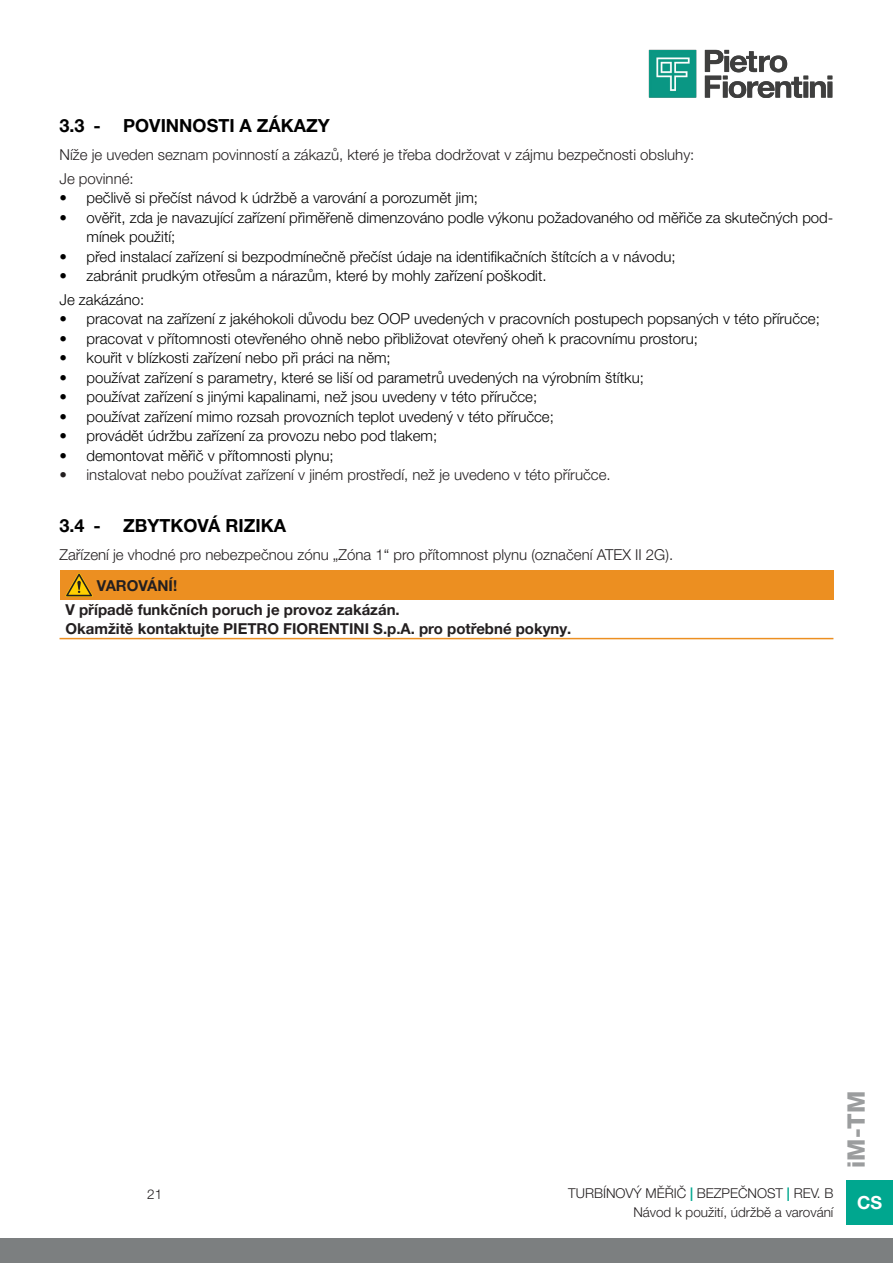
<style>
.page{position:relative;width:893px;height:1263px;background:#fff}
.page>*{position:absolute;margin:0;border:0;box-sizing:border-box;transform-origin:0 0}
.t1{font:800 24px "Helvetica Neue LT Pro";color:#9b9d9e}
.t2{font:700 18px "Helvetica Neue LT Pro";color:#000}
.t3{font:700 18px "Helvetica Neue LT Pro";color:#fff}
.Corpo_Testo_Helvetica_Neue_LT_Pro_45_Lig{font:300 15px/19.5px "Helvetica Neue LT Pro";color:#000}
.Corpo_Testo_Helvetica_Neue_LT_Pro_45_Lig-2{font:300 15px "Helvetica Neue LT Pro";color:#231f20}
.Helvetica_Neue_LT_Pro_75_Bold_10_Sx_Nero{font:700 15px "Helvetica Neue LT Pro";color:#231f20}
.Helvetica_Neue_LT_Pro_75_Bold_10_Sx_AVVE{font:700 15px "Helvetica Neue LT Pro";color:#231f20}
.t4{font:300 13.5px "Helvetica Neue LT Pro";color:#231f20}
.s1{font-weight:700;color:#00a78f}
</style>
<div class="page">
<img style="left:648px;top:49px;width:185px;height:49px">
<div style="left:0;top:1238px;width:893px;height:25px;background:#7c7f80"></div>
<div style="left:846px;top:1180px;width:47px;height:45px;background:#00a78f"></div>
<div style="left:60px;top:570px;width:773px;height:30px;background:#ec8f21"></div>
<hr style="left:60px;top:638px;width:773px;height:1px;background:#ec8f21">
<svg style="left:66px;top:573px;width:27px;height:24px"></svg>
<p class="t2" style="left:60px;top:114px;width:272px">3.3 - POVINNOSTI A ZÁKAZY</p>
<p class="Corpo_Testo_Helvetica_Neue_LT_Pro_45_Lig-2" style="left:60px;top:145px;width:636px">Níže je uveden seznam povinností a zákazů, které je třeba dodržovat v zájmu bezpečnosti obsluhy:</p>
<p class="Corpo_Testo_Helvetica_Neue_LT_Pro_45_Lig-2" style="left:60px;top:169px;width:76px">Je povinné:</p>
<p class="Corpo_Testo_Helvetica_Neue_LT_Pro_45_Lig" style="left:60px;top:188px;width:420px">• pečlivě si přečíst návod k údržbě a varování a porozumět jim;</p>
<p class="Corpo_Testo_Helvetica_Neue_LT_Pro_45_Lig" style="left:87px;top:207px;width:748px;text-indent:-27px">• ověřit, zda je navazující zařízení přiměřeně dimenzováno podle výkonu požadovaného od měřiče za skutečných pod&shy;mínek použití;</p>
<p class="Corpo_Testo_Helvetica_Neue_LT_Pro_45_Lig" style="left:60px;top:246px;width:618px">• před instalací zařízení si bezpodmínečně přečíst údaje na identifikačních štítcích a v návodu;</p>
<p class="Corpo_Testo_Helvetica_Neue_LT_Pro_45_Lig" style="left:60px;top:266px;width:489px">• zabránit prudkým otřesům a nárazům, které by mohly zařízení poškodit.</p>
<p class="Corpo_Testo_Helvetica_Neue_LT_Pro_45_Lig" style="left:60px;top:290px;width:86px">Je zakázáno:</p>
<p class="Corpo_Testo_Helvetica_Neue_LT_Pro_45_Lig" style="left:60px;top:309px;width:762px">• pracovat na zařízení z jakéhokoli důvodu bez OOP uvedených v pracovních postupech popsaných v této příručce;</p>
<p class="Corpo_Testo_Helvetica_Neue_LT_Pro_45_Lig" style="left:60px;top:329px;width:640px">• pracovat v přítomnosti otevřeného ohně nebo přibližovat otevřený oheň k pracovnímu prostoru;</p>
<p class="Corpo_Testo_Helvetica_Neue_LT_Pro_45_Lig" style="left:60px;top:348px;width:333px">• kouřit v blízkosti zařízení nebo při práci na něm;</p>
<p class="Corpo_Testo_Helvetica_Neue_LT_Pro_45_Lig" style="left:60px;top:368px;width:586px">• používat zařízení s parametry, které se liší od parametrů uvedených na výrobním štítku;</p>
<p class="Corpo_Testo_Helvetica_Neue_LT_Pro_45_Lig" style="left:60px;top:387px;width:479px">• používat zařízení s jinými kapalinami, než jsou uvedeny v této příručce;</p>
<p class="Corpo_Testo_Helvetica_Neue_LT_Pro_45_Lig" style="left:60px;top:407px;width:496px">• používat zařízení mimo rozsah provozních teplot uvedený v této příručce;</p>
<p class="Corpo_Testo_Helvetica_Neue_LT_Pro_45_Lig" style="left:60px;top:426px;width:379px">• provádět údržbu zařízení za provozu nebo pod tlakem;</p>
<p class="Corpo_Testo_Helvetica_Neue_LT_Pro_45_Lig" style="left:60px;top:446px;width:276px">• demontovat měřič v přítomnosti plynu;</p>
<p class="Corpo_Testo_Helvetica_Neue_LT_Pro_45_Lig-2" style="left:60px;top:466px;width:553px">• instalovat nebo používat zařízení v jiném prostředí, než je uvedeno v této příručce.</p>
<p class="t2" style="left:60px;top:514px;width:228px">3.4 - ZBYTKOVÁ RIZIKA</p>
<p class="Corpo_Testo_Helvetica_Neue_LT_Pro_45_Lig-2" style="left:60px;top:545px;width:615px">Zařízení je vhodné pro nebezpečnou zónu „Zóna 1“ pro přítomnost plynu (označení ATEX II 2G).</p>
<p class="Helvetica_Neue_LT_Pro_75_Bold_10_Sx_AVVE" style="left:97px;top:576px;width:82px">VAROVÁNÍ!</p>
<p class="Helvetica_Neue_LT_Pro_75_Bold_10_Sx_Nero" style="left:66px;top:600px;width:336px">V případě funkčních poruch je provoz zakázán.</p>
<p class="Helvetica_Neue_LT_Pro_75_Bold_10_Sx_Nero" style="left:66px;top:620px;width:507px">Okamžitě kontaktujte PIETRO FIORENTINI S.p.A. pro potřebné pokyny.</p>
<p class="t4" style="left:147px;top:1185px;width:17px">21</p>
<p class="t4" style="left:568px;top:1185px;width:267px">TURBÍNOVÝ MĚŘIČ <span class="s1">|</span> BEZPEČNOST <span class="s1">|</span> REV. B</p>
<p class="t4" style="left:633px;top:1204px;width:202px">Návod k použití, údržbě a varování</p>
<h1 class="t1" style="left:842px;top:1168px;width:78px;rotate:-90deg">iM-TM</h1>
<p class="t3" style="left:857px;top:1191px;width:27px">CS</p>
</div>
